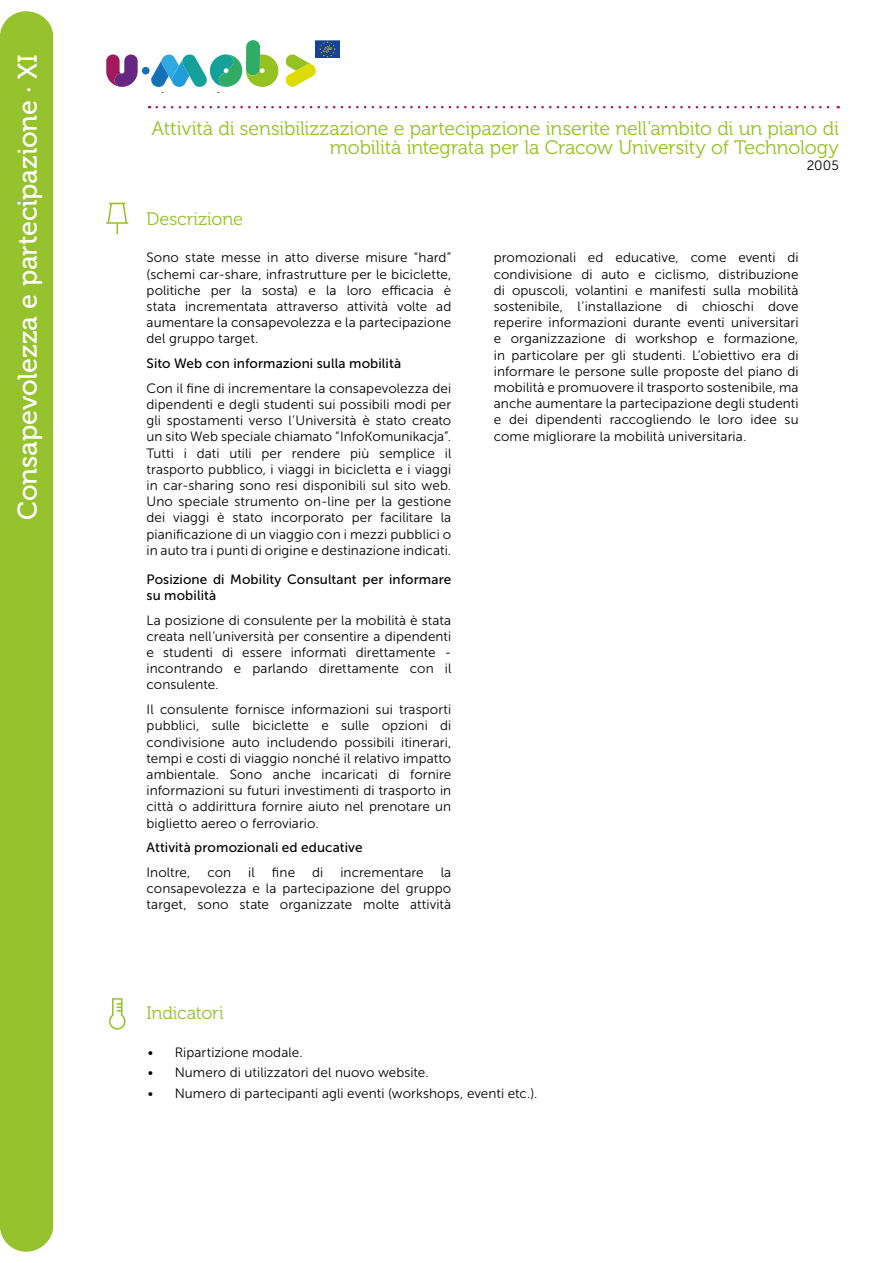
<style>
.page{position:relative;width:893px;height:1263px;background:#fff}
.page>*{position:absolute;margin:0;border:0;box-sizing:border-box;transform-origin:0 0}
.t1{font:27px "Museo 500";letter-spacing:-.005em;color:#fff}
.t2{font:19.5px/19.5px "Museo 300";letter-spacing:-.01em;color:#95c121;text-align:right}
.t3{font:18px "Museo 300";letter-spacing:-.005em;color:#95c121}
.t4{font:13.5px/16.2px "Museo Sans 300";letter-spacing:.005em;color:#000;text-align:justify}
.t5{font:13.5px/16.2px "Museo Sans 500";letter-spacing:.01em;color:#000}
</style>
<div class="page">
<div style="left:0;top:11px;width:53px;height:1241px;background:#95c22d;border-radius:26px"></div>
<svg style="left:106px;top:54px;width:32px;height:33px"></svg>
<div style="left:142px;top:67px;width:8px;height:8px;background:#1571b7;border-radius:50%"></div>
<img style="left:316px;top:40px;width:24px;height:18px">
<svg style="left:151px;top:40px;width:165px;height:53px"></svg>
<svg style="left:157px;top:106px;width:682px;height:2px"></svg>
<svg style="left:109px;top:998px;width:17px;height:32px"></svg>
<svg style="left:106px;top:203px;width:23px;height:31px"></svg>
<h1 class="t1" style="left:13px;top:520px;width:467px;rotate:-90deg">Consapevolezza e partecipazione · XI</h1>
<h2 class="t2" style="left:151px;top:119px;width:689px">Attività di sensibilizzazione e partecipazione inserite nell’ambito di un piano di mobilità integrata per la Cracow University of Technology</h2>
<p class="t4" style="left:807px;top:158px;width:34px">2005</p>
<h3 class="t3" style="left:147px;top:209px;width:98px">Descrizione</h3>
<p class="t4" style="left:147px;top:250px;width:306px">Sono state messe in atto diverse misure “hard” (schemi car-share, infrastrutture per le biciclette, politiche per la sosta) e la loro efficacia è stata incrementata attraverso attività volte ad aumentare la consapevolezza e la partecipazione del gruppo target.</p>
<p class="t5" style="left:147px;top:355px;width:256px">Sito Web con informazioni sulla mobilità</p>
<p class="t4" style="left:147px;top:380px;width:306px">Con il fine di incrementare la consapevolezza dei dipendenti e degli studenti sui possibili modi per gli spostamenti verso l’Università è stato creato un sito Web speciale chiamato “InfoKomunikacja”.<br>Tutti i dati utili per rendere più semplice il trasporto pubblico, i viaggi in bicicletta e i viaggi in car-sharing sono resi disponibili sul sito web.<br>Uno speciale strumento on-line per la gestione dei viaggi è stato incorporato per facilitare la pianificazione di un viaggio con i mezzi pubblici o in auto tra i punti di origine e destinazione indicati.</p>
<p class="t5" style="left:147px;top:571px;width:306px">Posizione di Mobility Consultant per informare su mobilità</p>
<p class="t4" style="left:147px;top:612px;width:306px">La posizione di consulente per la mobilità è stata creata nell’università per consentire a dipendenti e studenti di essere informati direttamente - incontrando e parlando direttamente con il consulente.</p>
<p class="t4" style="left:147px;top:701px;width:306px">Il consulente fornisce informazioni sui trasporti pubblici, sulle biciclette e sulle opzioni di condivisione auto includendo possibili itinerari, tempi e costi di viaggio nonché il relativo impatto ambientale. Sono anche incaricati di fornire informazioni su futuri investimenti di trasporto in città o addirittura fornire aiuto nel prenotare un biglietto aereo o ferroviario.</p>
<p class="t5" style="left:147px;top:839px;width:217px">Attività promozionali ed educative</p>
<p class="t4" style="left:147px;top:864px;width:45px">Inoltre,</p>
<p class="t4" style="left:207px;top:864px;width:25px">con</p>
<p class="t4" style="left:248px;top:864px;width:8px">il</p>
<p class="t4" style="left:272px;top:864px;width:25px">fine</p>
<p class="t4" style="left:312px;top:864px;width:13px">di</p>
<p class="t4" style="left:340px;top:864px;width:85px">incrementare</p>
<p class="t4" style="left:147px;top:864px;width:306px;text-indent:294px">la consapevolezza e la partecipazione del gruppo target, sono state organizzate molte attività</p>
<h3 class="t3" style="left:147px;top:1003px;width:78px">Indicatori</h3>
<p class="t4" style="left:494px;top:250px;width:306px">promozionali ed educative, come eventi di condivisione di auto e ciclismo, distribuzione di opuscoli, volantini e manifesti sulla mobilità sostenibile, l’installazione di chioschi dove reperire informazioni durante eventi universitari e organizzazione di workshop e formazione, in particolare per gli studenti. L’obiettivo era di informare le persone sulle proposte del piano di mobilità e promuovere il trasporto sostenibile, ma anche aumentare la partecipazione degli studenti e dei dipendenti raccogliendo le loro idee su come migliorare la mobilità universitaria.</p>
<p class="t4" style="left:148px;top:1044px;width:157px">• Ripartizione modale.</p>
<p class="t4" style="left:148px;top:1064px;width:283px">• Numero di utilizzatori del nuovo website.</p>
<p class="t4" style="left:148px;top:1085px;width:391px">• Numero di partecipanti agli eventi (workshops, eventi etc.).</p>
</div>
